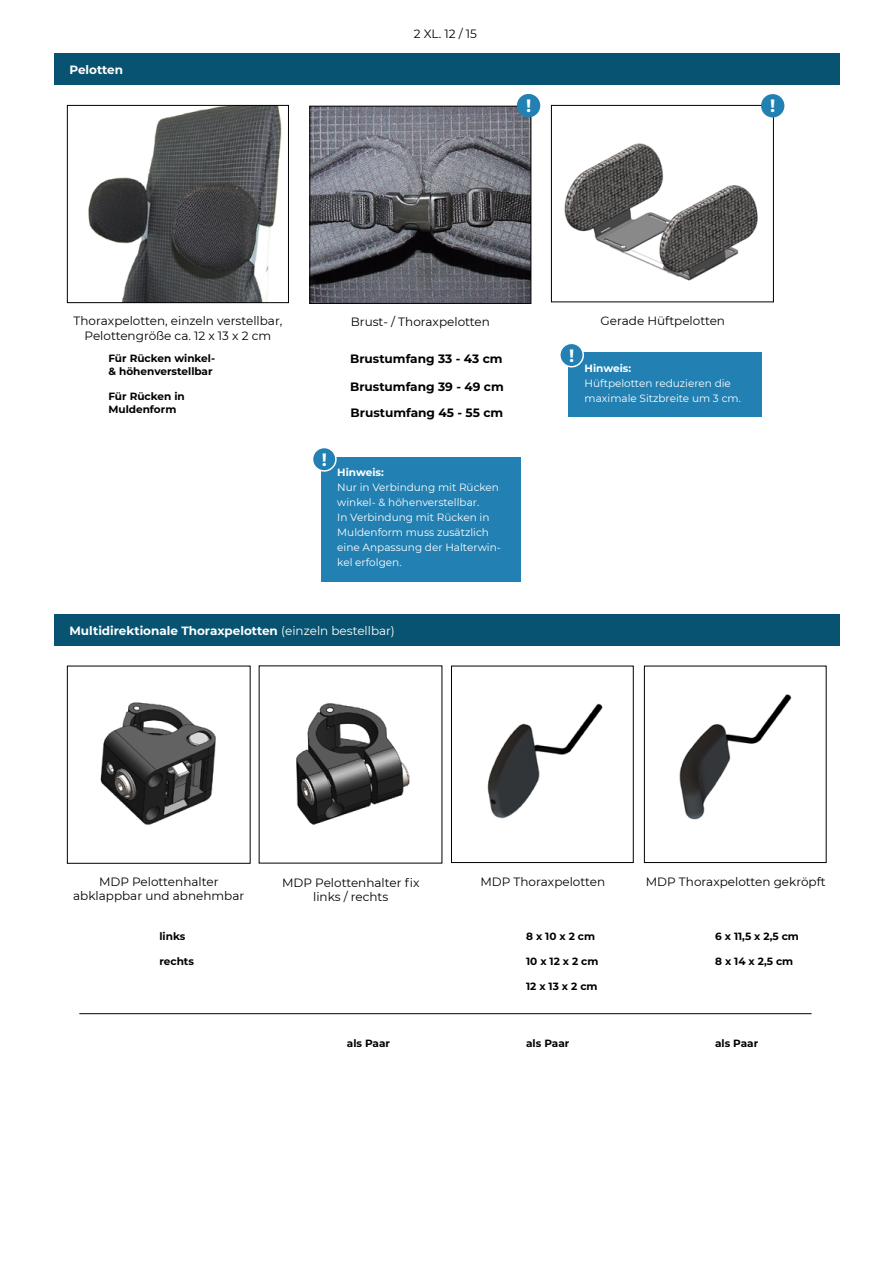
<style>
.page{position:relative;width:893px;height:1263px;background:#fff}
.page>*{position:absolute;margin:0;border:0;box-sizing:border-box;transform-origin:0 0}
.t1{font:700 17.85px "Montserrat";color:#fff}
.t2{font:700 12.15px/26.7px "Montserrat";color:#000}
.t3{font:12px/14.4px "Montserrat";color:#000;text-align:center}
.t4{font:700 12px "Montserrat";color:#fff}
.t5{font:10.5px/15px "Montserrat";color:#fff}
.t6{font:700 10.5px/12.6px "Montserrat";color:#000}
.t7{font:700 10.5px "Montserrat";color:#fff}
.s1{font-weight:400}
</style>
<div class="page">
<div style="left:54px;top:614px;width:785px;height:32px;background:#075371"></div>
<img style="left:296px;top:703px;width:114px;height:122px">
<img style="left:100px;top:702px;width:116px;height:123px">
<div style="left:67px;top:666px;width:184px;height:198px;border:1px solid #000"></div>
<img style="left:487px;top:703px;width:116px;height:116px">
<div style="left:451px;top:666px;width:183px;height:197px;border:1px solid #000"></div>
<img style="left:679px;top:694px;width:113px;height:126px">
<div style="left:644px;top:666px;width:182px;height:197px;border:1px solid #000"></div>
<hr style="left:79px;top:1013px;width:732px;height:1px;background:#000">
<div style="left:54px;top:54px;width:785px;height:31px;background:#075371"></div>
<img style="left:311px;top:108px;width:218px;height:194px">
<div style="left:309px;top:106px;width:222px;height:198px;border:1px solid #000"></div>
<img style="left:88px;top:107px;width:194px;height:194px">
<div style="left:67px;top:105px;width:222px;height:198px;border:1px solid #000"></div>
<img style="left:564px;top:109px;width:208px;height:172px">
<div style="left:551px;top:105px;width:223px;height:197px;border:1px solid #000"></div>
<div style="left:761px;top:94px;width:23px;height:23px;background:#2280b2;border-radius:50%"></div>
<div style="left:517px;top:94px;width:23px;height:23px;background:#2280b2;border-radius:50%"></div>
<div style="left:568px;top:352px;width:193px;height:65px;background:#2280b2"></div>
<div style="left:560px;top:343px;width:23px;height:24px;background:#2280b2;border-radius:50%"></div>
<div style="left:559px;top:343px;width:25px;height:24px;border:2px solid #fff;border-radius:50%"></div>
<div style="left:321px;top:457px;width:199px;height:124px;background:#2280b2"></div>
<div style="left:312px;top:447px;width:24px;height:24px;background:#2280b2;border-radius:50%"></div>
<div style="left:312px;top:447px;width:25px;height:25px;border:2px solid #fff;border-radius:50%"></div>
<p class="t4" style="left:69px;top:61px;width:55px">Pelotten</p>
<p class="t3" style="left:414px;top:26px;width:65px">2 XL. 12 / 15</p>
<h1 class="t1" style="left:526px;top:93px;width:7px">!</h1>
<h1 class="t1" style="left:770px;top:93px;width:7px">!</h1>
<p class="t3" style="left:74px;top:313px;width:210px">Thoraxpelotten, einzeln verstellbar,<br>Pelottengröße ca. 12 x 13 x 2 cm</p>
<p class="t3" style="left:351px;top:314px;width:141px">Brust- / Thoraxpelotten</p>
<p class="t3" style="left:601px;top:313px;width:126px">Gerade Hüftpelotten</p>
<p class="t2" style="left:350px;top:345px;width:154px">Brustumfang 33 - 43 cm</p>
<p class="t2" style="left:350px;top:372px;width:155px">Brustumfang 39 - 49 cm<br>Brustumfang 45 - 55 cm</p>
<h1 class="t1" style="left:569px;top:342px;width:7px">!</h1>
<p class="t6" style="left:108px;top:352px;width:108px">Für Rücken winkel-&amp; höhenverstellbar</p>
<p class="t6" style="left:108px;top:390px;width:78px">Für Rücken in<br>Muldenform</p>
<p class="t7" style="left:585px;top:360px;width:48px">Hinweis:</p>
<p class="t5" style="left:585px;top:375px;width:158px">Hüftpelotten reduzieren die maximale Sitzbreite um 3 cm.</p>
<h1 class="t1" style="left:322px;top:447px;width:7px">!</h1>
<p class="t7" style="left:337px;top:464px;width:48px">Hinweis:</p>
<p class="t5" style="left:337px;top:479px;width:165px">Nur in Verbindung mit Rücken winkel- &amp; höhenverstellbar.<br>In Verbindung mit Rücken in<br>Muldenform muss zusätzlich eine Anpassung der Halterwin&shy;kel erfolgen.</p>
<p class="t4" style="left:69px;top:622px;width:327px">Multidirektionale Thoraxpelotten <span class="s1">(einzeln bestellbar)</span></p>
<p class="t3" style="left:73px;top:874px;width:173px">MDP Pelottenhalter abklappbar und abnehmbar</p>
<p class="t3" style="left:282px;top:874px;width:139px">MDP Pelottenhalter fix links / rechts</p>
<p class="t3" style="left:480px;top:874px;width:126px">MDP Thoraxpelotten</p>
<p class="t3" style="left:646px;top:874px;width:181px">MDP Thoraxpelotten gekröpft</p>
<p class="t6" style="left:159px;top:929px;width:27px">links</p>
<p class="t6" style="left:159px;top:955px;width:36px">rechts</p>
<p class="t6" style="left:715px;top:929px;width:85px">6 x 11,5 x 2,5 cm</p>
<p class="t6" style="left:715px;top:954px;width:80px">8 x 14 x 2,5 cm</p>
<p class="t6" style="left:526px;top:929px;width:70px">8 x 10 x 2 cm</p>
<p class="t6" style="left:526px;top:954px;width:74px">10 x 12 x 2 cm</p>
<p class="t6" style="left:526px;top:980px;width:73px">12 x 13 x 2 cm</p>
<p class="t6" style="left:347px;top:1036px;width:45px">als Paar</p>
<p class="t6" style="left:526px;top:1036px;width:45px">als Paar</p>
<p class="t6" style="left:715px;top:1036px;width:45px">als Paar</p>
</div>
